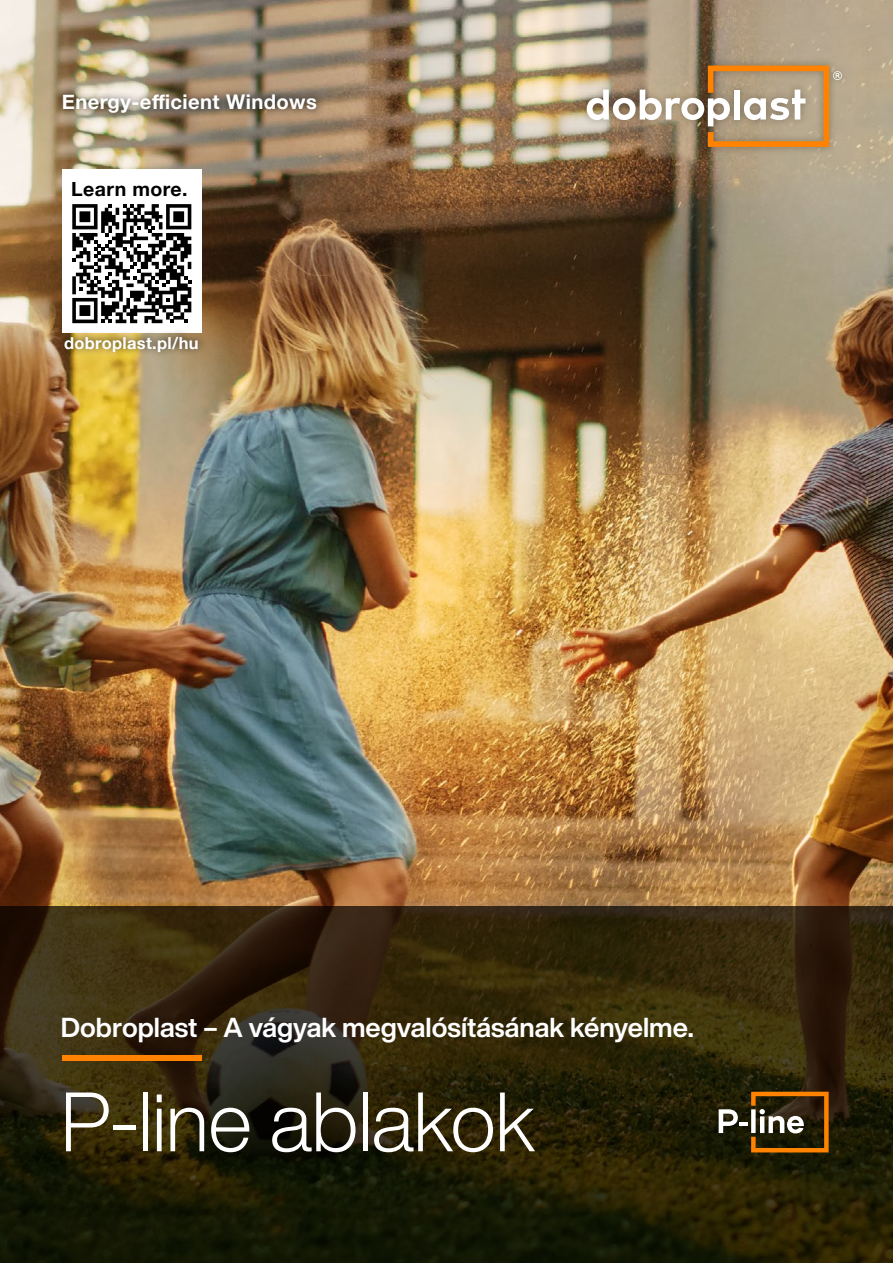
<style>
.page{position:relative;width:893px;height:1263px;background:#fff}
.page>*{position:absolute;margin:0;border:0;box-sizing:border-box;transform-origin:0 0}
.t1{font:300 82.5px "Helvetica Now Display";letter-spacing:-.01em;color:#fff}
.t2{font:700 27px "Helvetica Now Display";color:#fff}
.t3{font:700 20.25px "Helvetica Neue";letter-spacing:.02em;color:#fff}
.t4{font:700 19.5px "Helvetica Neue";letter-spacing:.02em;color:#000}
.t5{font:700 16.5px "Helvetica Neue";letter-spacing:.02em;color:#fff}
</style>
<div class="page">
<img style="left:0;top:0;width:893px;height:906px">
<svg style="left:0;top:906px;width:893px;height:357px;background:#292209"></svg>
<div style="left:579px;top:57px;width:271px;height:98px;background:#000;opacity:.3"></div>
<svg style="left:587px;top:66px;width:255px;height:81px;background:#b79e7d"></svg>
<div style="left:63px;top:1055px;width:139px;height:5px;background:#ff8300"></div>
<div style="left:55px;top:87px;width:270px;height:35px;background:#000;opacity:.75"></div>
<svg style="left:719px;top:1092px;width:110px;height:60px;background:#5c4725"></svg>
<div style="left:63px;top:169px;width:139px;height:164px;background:#fff"></div>
<div style="left:57px;top:328px;width:149px;height:31px;background:#000;opacity:.75"></div>
<svg style="left:72px;top:204px;width:119px;height:119px"></svg>
<p class="t3" style="left:62px;top:86px;width:257px">Energy-efficient Windows</p>
<p class="t4" style="left:71px;top:173px;width:118px">Learn more.</p>
<p class="t5" style="left:64px;top:330px;width:136px">dobroplast.pl/hu</p>
<p class="t2" style="left:61px;top:1008px;width:635px">Dobroplast – A vágyak megvalósításának kényelme.</p>
<h1 class="t1" style="left:61px;top:1066px;width:477px">P-line ablakok</h1>
</div>
